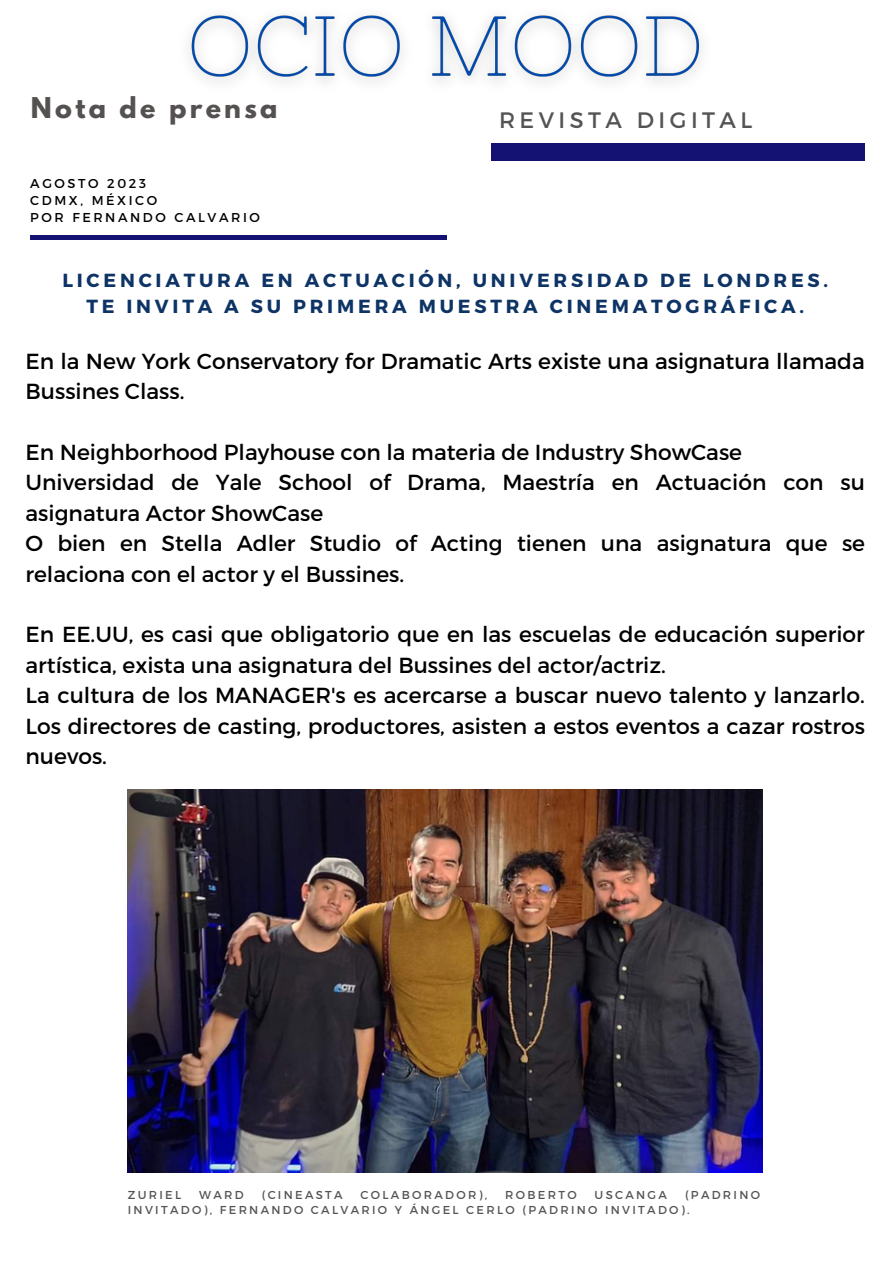
<style>
.page{position:relative;width:893px;height:1264px;background:#fff}
.page>*{position:absolute;margin:0;border:0;box-sizing:border-box;transform-origin:0 0}
.t1{font:700 25.35px "League Spartan";letter-spacing:.13em;color:#545150}
.t2{font:22.35px "Montserrat";letter-spacing:.2em;color:#545454}
.t3{font:21.75px/30.5px "Montserrat";color:#000}
.t4{font:700 18.9px "Montserrat";letter-spacing:.2em;color:#0e3466}
.t5{font:12.9px "Montserrat";letter-spacing:.2em;color:#000}
.t6{font:11.55px/15.3px "Montserrat";letter-spacing:.2em;color:#545454}
</style>
<div class="page">
<div style="left:491px;top:143px;width:373px;height:18px;background:#141272"></div>
<div style="left:30px;top:235px;width:416px;height:5px;background:#141272"></div>
<img style="left:128px;top:789px;width:634px;height:383px">
<img style="left:190px;top:15px;width:511px;height:68px">
<p class="t1" style="left:31px;top:95px;width:248px">Nota de prensa</p>
<p class="t5" style="left:30px;top:175px;width:117px">AGOSTO 2023</p>
<p class="t5" style="left:30px;top:192px;width:128px">CDMX, MÉXICO</p>
<p class="t5" style="left:30px;top:209px;width:231px">POR FERNANDO CALVARIO</p>
<p class="t2" style="left:499px;top:106px;width:255px">REVISTA DIGITAL</p>
<p class="t4" style="left:62px;top:268px;width:767px">LICENCIATURA EN ACTUACIÓN, UNIVERSIDAD DE LONDRES.</p>
<p class="t4" style="left:86px;top:294px;width:719px">TE INVITA A SU PRIMERA MUESTRA CINEMATOGRÁFICA.</p>
<p class="t3" style="left:25px;top:344px;width:840px">En la New York Conservatory for Dramatic Arts existe una asignatura llamada<br>Bussines Class.</p>
<p class="t3" style="left:25px;top:436px;width:718px">En Neighborhood Playhouse con la materia de Industry ShowCase</p>
<p class="t3" style="left:25px;top:466px;width:840px">Universidad de Yale School of Drama, Maestría en Actuación con su asignatura Actor ShowCase</p>
<p class="t3" style="left:25px;top:527px;width:841px">O bien en Stella Adler Studio of Acting tienen una asignatura que se relaciona con el actor y el Bussines.</p>
<p class="t3" style="left:25px;top:618px;width:840px">En EE.UU, es casi que obligatorio que en las escuelas de educación superior artística, exista una asignatura del Bussines del actor/actriz.</p>
<p class="t3" style="left:25px;top:679px;width:840px;text-align:justify">La cultura de los MANAGER's es acercarse a buscar nuevo talento y lanzarlo.<br>Los directores de casting, productores, asisten a estos eventos a cazar rostros nuevos.</p>
<p class="t6" style="left:128px;top:1186px;width:55px">ZURIEL</p>
<p class="t6" style="left:199px;top:1186px;width:46px">WARD</p>
<p class="t6" style="left:262px;top:1186px;width:82px">(CINEASTA</p>
<p class="t6" style="left:360px;top:1186px;width:128px">COLABORADOR),</p>
<p class="t6" style="left:505px;top:1186px;width:73px">ROBERTO</p>
<p class="t6" style="left:594px;top:1186px;width:74px">USCANGA</p>
<p class="t6" style="left:128px;top:1186px;width:633px;text-indent:557px">(PADRINO<br>INVITADO), FERNANDO CALVARIO Y ÁNGEL CERLO (PADRINO INVITADO).</p>
</div>
